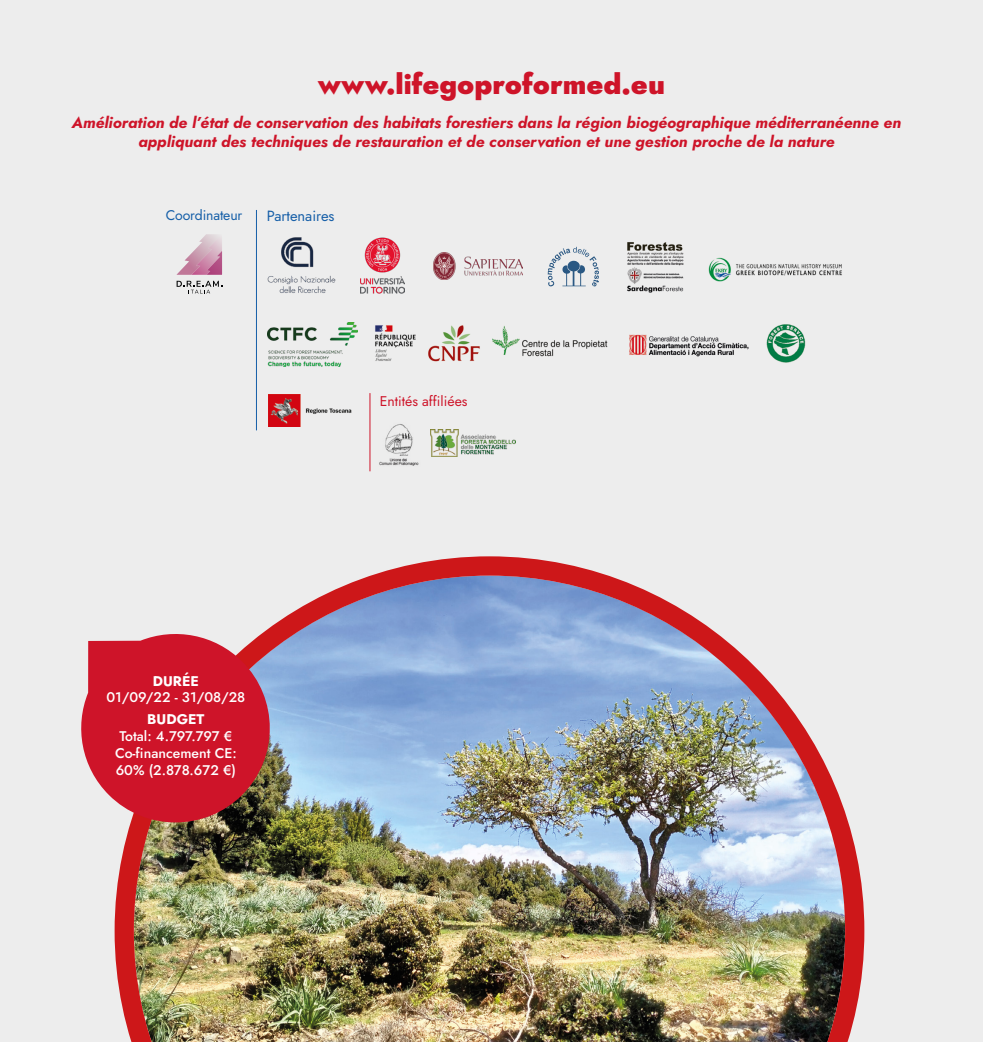
<style>
.page{position:relative;width:983px;height:1042px;background:#fff}
.page>*{position:absolute;margin:0;border:0;box-sizing:border-box;transform-origin:0 0}
.t1{font:900 28px "Jost";color:#ce1429}
.t2{font:italic 700 15.75px/18.9px "Jost";color:#ce1429;text-align:center}
.t3{font:14.7px "Jost";color:#165fa8}
.t4{font:500 14px/16.8px "Jost";color:#fff;text-align:center}
.t5{font:14px "Jost";color:#ce1429}
.t6{font:14px "Jost";letter-spacing:-.01em;color:#165fa8}
.t7{font:700 14px "Jost";color:#fff}
</style>
<div class="page">
<div style="left:0;top:0;width:982px;height:1042px;background:#ededed"></div>
<img style="left:115px;top:556px;width:749px;height:486px">
<img style="left:267px;top:237px;width:69px;height:56px">
<svg style="left:176px;top:281px;width:46px;height:12px"></svg>
<svg style="left:176px;top:234px;width:46px;height:41px"></svg>
<img style="left:627px;top:242px;width:57px;height:51px">
<img style="left:361px;top:237px;width:43px;height:57px">
<img style="left:268px;top:394px;width:84px;height:33px">
<img style="left:379px;top:424px;width:40px;height:42px">
<img style="left:430px;top:430px;width:85px;height:27px">
<svg style="left:547px;top:247px;width:52px;height:39px"></svg>
<img style="left:492px;top:326px;width:257px;height:31px">
<img style="left:766px;top:324px;width:40px;height:39px">
<img style="left:268px;top:322px;width:89px;height:44px">
<img style="left:433px;top:252px;width:89px;height:27px">
<img style="left:375px;top:325px;width:105px;height:37px">
<svg style="left:81px;top:627px;width:198px;height:204px;background:#c53c49"></svg>
<hr style="left:256px;top:210px;width:1px;height:220px;background:#165fa8">
<hr style="left:369px;top:393px;width:1px;height:78px;background:#ce1429">
<img style="left:708px;top:257px;width:134px;height:25px">
<h1 class="t1" style="left:318px;top:65px;width:348px">www.lifegoproformed.eu</h1>
<p class="t2" style="left:72px;top:113px;width:830px">Amélioration de l’état de conservation des habitats forestiers dans la région biogéographique méditerranéenne en appliquant des techniques de restauration et de conservation et une gestion proche de la nature</p>
<p class="t6" style="left:166px;top:205px;width:78px">Coordinateur</p>
<p class="t3" style="left:266px;top:206px;width:69px">Partenaires</p>
<p class="t5" style="left:379px;top:392px;width:89px">Entités affiliées</p>
<p class="t7" style="left:153px;top:671px;width:48px">DURÉE</p>
<p class="t4" style="left:106px;top:689px;width:140px">01/09/22 - 31/08/28</p>
<p class="t7" style="left:147px;top:710px;width:59px">BUDGET</p>
<p class="t4" style="left:115px;top:728px;width:123px">Total: 4.797.797 €<br>Co-financement CE:<br>60% (2.878.672 €)</p>
</div>
